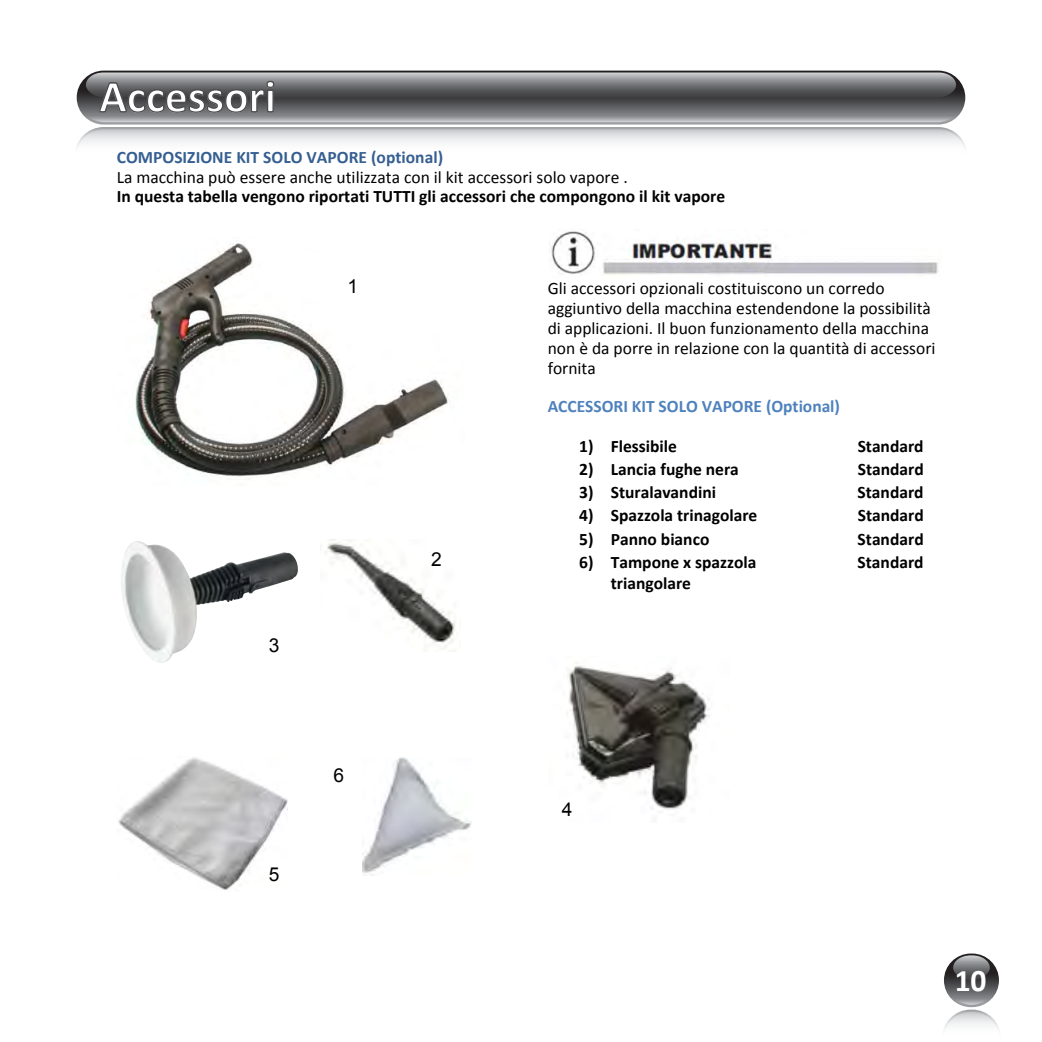
<style>
.page{position:relative;width:1042px;height:1042px;background:#fff}
.page>*{position:absolute;margin:0;border:0;box-sizing:border-box;transform-origin:0 0}
.t1{font:700 45.5px "Calibri";color:#fff}
.t2{font:700 31.5px "Calibri";color:#fff}
.t3{font:19.25px "Arial";color:#000}
.t4{font:17.5px/20.1px "Calibri";color:#000}
.t5{font:700 17.5px/21px "Calibri";color:#000}
.t6{font:700 17.5px "Calibri";color:#365f91}
.t7{font:700 17.5px "Calibri";color:#4f82bd}
</style>
<div class="page">
<div style="left:74px;top:68px;width:893px;height:59px;border:2px solid #fff;border-radius:28px"></div>
<svg style="left:74px;top:72px;width:893px;height:74px;background:#969799"></svg>
<img style="left:135px;top:243px;width:314px;height:236px">
<img style="left:567px;top:662px;width:142px;height:150px">
<img style="left:325px;top:539px;width:131px;height:113px">
<img style="left:118px;top:757px;width:169px;height:133px">
<img style="left:363px;top:757px;width:108px;height:118px">
<img style="left:121px;top:541px;width:177px;height:122px">
<img style="left:551px;top:231px;width:388px;height:44px">
<svg style="left:943px;top:952px;width:57px;height:56px"></svg>
<div style="left:941px;top:951px;width:60px;height:58px;border:2px solid #fff;border-radius:28px"></div>
<svg style="left:953px;top:955px;width:37px;height:25px"></svg>
<svg style="left:944px;top:997px;width:55px;height:32px"></svg>
<h1 class="t1" style="left:99px;top:68px;width:178px">Accessori</h1>
<p class="t6" style="left:117px;top:145px;width:328px">COMPOSIZIONE KIT SOLO VAPORE (optional)</p>
<p class="t4" style="left:117px;top:166px;width:512px">La macchina può essere anche utilizzata con il kit accessori solo vapore .</p>
<p class="t5" style="left:117px;top:185px;width:610px">In questa tabella vengono riportati TUTTI gli accessori che compongono il kit vapore</p>
<p class="t3" style="left:347px;top:273px;width:12px">1</p>
<p class="t3" style="left:269px;top:631px;width:12px">3</p>
<p class="t3" style="left:431px;top:546px;width:12px">2</p>
<p class="t4" style="left:548px;top:277px;width:389px">Gli accessori opzionali costituiscono un corredo aggiuntivo della macchina estendendone la possibilità di applicazioni. Il buon funzionamento della macchina non è da porre in relazione con la quantità di accessori fornita</p>
<p class="t7" style="left:548px;top:394px;width:294px">ACCESSORI KIT SOLO VAPORE (Optional)</p>
<p class="t5" style="left:579px;top:435px;width:99px">1) Flessibile</p>
<p class="t5" style="left:857px;top:435px;width:67px">Standard</p>
<p class="t5" style="left:579px;top:458px;width:161px">2) Lancia fughe nera</p>
<p class="t5" style="left:858px;top:458px;width:68px">Standard</p>
<p class="t5" style="left:579px;top:481px;width:138px">3) Sturalavandini</p>
<p class="t5" style="left:857px;top:481px;width:67px">Standard</p>
<p class="t5" style="left:579px;top:504px;width:180px">4) Spazzola trinagolare</p>
<p class="t5" style="left:858px;top:504px;width:67px">Standard</p>
<p class="t5" style="left:579px;top:528px;width:132px">5) Panno bianco</p>
<p class="t5" style="left:857px;top:528px;width:68px">Standard</p>
<p class="t5" style="left:611px;top:551px;width:147px;text-indent:-32px">6) Tampone x spazzola triangolare</p>
<p class="t5" style="left:857px;top:551px;width:67px">Standard</p>
<p class="t3" style="left:269px;top:861px;width:12px">5</p>
<p class="t3" style="left:333px;top:762px;width:12px">6</p>
<p class="t3" style="left:562px;top:795px;width:12px">4</p>
<h2 class="t2" style="left:954px;top:958px;width:33px">10</h2>
</div>
